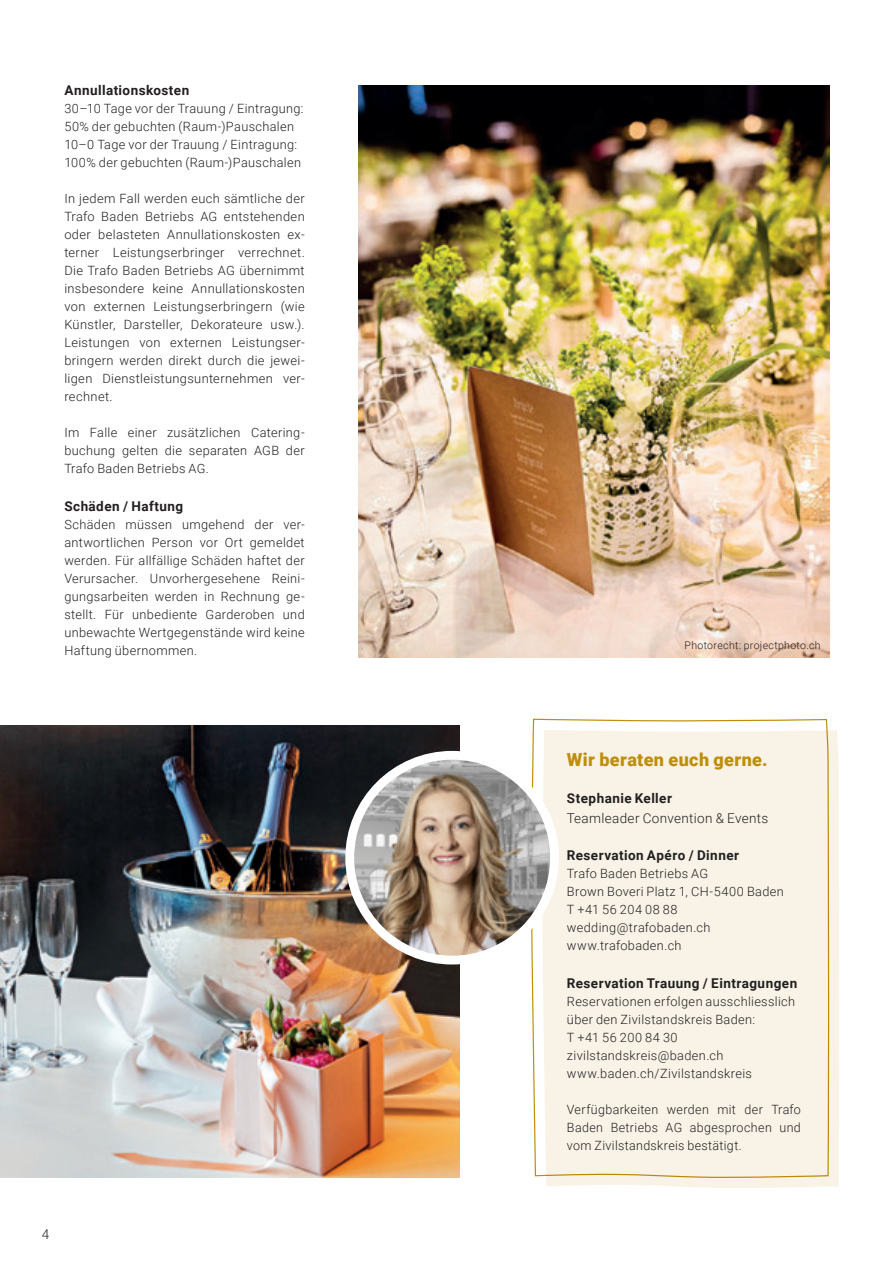
<style>
.page{position:relative;width:893px;height:1263px;background:#fff}
.page>*{position:absolute;margin:0;border:0;box-sizing:border-box;transform-origin:0 0}
.t1{font:900 18px "Roboto";letter-spacing:.02em;color:#bf8e09}
.t2{font:700 13.5px "Roboto";letter-spacing:.035em;color:#231f20}
.t3{font:300 13.5px "Roboto";letter-spacing:.025em;color:#231f20}
.t4{font:300 12.75px/18px "Roboto";letter-spacing:.03em;color:#231f20;text-align:justify}
.t5{font:300 10.5px "Roboto";letter-spacing:.035em;color:#231f20}
</style>
<div class="page">
<svg style="left:546px;top:730px;width:293px;height:458px;background:#f8f3e7"></svg>
<img style="left:0;top:725px;width:459px;height:453px">
<img style="left:359px;top:85px;width:470px;height:572px">
<svg style="left:531px;top:718px;width:299px;height:460px;background:#f7f2e4"></svg>
<div style="left:345px;top:751px;width:214px;height:213px;background:#fff;border-radius:50%"></div>
<img style="left:354px;top:760px;width:196px;height:196px;border-radius:98px">
<p class="t2" style="left:64px;top:81px;width:126px">Annullationskosten</p>
<p class="t4" style="left:64px;top:99px;width:241px;text-align:left">30–10 Tage vor der Trauung / Eintragung:<br>50% der gebuchten (Raum-)Pauschalen 10–0 Tage vor der Trauung / Eintragung:<br>100% der gebuchten (Raum-)Pauschalen</p>
<p class="t4" style="left:64px;top:189px;width:242px">In jedem Fall werden euch sämtliche der Trafo Baden Betriebs AG entstehenden oder belasteten Annullationskosten ex&shy;terner Leistungserbringer verrechnet.<br>Die Trafo Baden Betriebs AG übernimmt insbesondere keine Annullationskosten von externen Leistungserbringern (wie Künstler, Darsteller, Dekorateure usw.).<br>Leistungen von externen Leistungser&shy;bringern werden direkt durch die jewei&shy;ligen Dienstleistungsunternehmen ver&shy;rechnet.</p>
<p class="t4" style="left:64px;top:423px;width:242px">Im Falle einer zusätzlichen Catering&shy;buchung gelten die separaten AGB der Trafo Baden Betriebs AG.</p>
<p class="t2" style="left:64px;top:496px;width:120px">Schäden / Haftung</p>
<p class="t4" style="left:64px;top:515px;width:242px">Schäden müssen umgehend der ver&shy;antwortlichen Person vor Ort gemeldet werden. Für allfällige Schäden haftet der Verursacher. Unvorhergesehene Reini&shy;gungsarbeiten werden in Rechnung ge&shy;stellt. Für unbediente Garderoben und unbewachte Wertgegenstände wird keine Haftung übernommen.</p>
<p class="t3" style="left:42px;top:1224px;width:9px">4</p>
<p class="t5" style="left:685px;top:637px;width:138px">Photorecht: projectphoto.ch</p>
<h1 class="t1" style="left:567px;top:747px;width:202px">Wir beraten euch gerne.</h1>
<p class="t2" style="left:567px;top:789px;width:107px">Stephanie Keller</p>
<p class="t3" style="left:567px;top:808px;width:203px">Teamleader Convention &amp; Events</p>
<p class="t2" style="left:567px;top:846px;width:174px">Reservation Apéro / Dinner</p>
<p class="t4" style="left:567px;top:864px;width:218px;text-align:left">Trafo Baden Betriebs AG<br>Brown Boveri Platz 1, CH-5400 Baden<br>T +41 56 204 08 88 wedding@trafobaden.ch www.trafobaden.ch</p>
<p class="t2" style="left:567px;top:973px;width:232px">Reservation Trauung / Eintragungen</p>
<p class="t4" style="left:567px;top:992px;width:230px;text-align:left">Reservationen erfolgen ausschliesslich über den Zivilstandskreis Baden:<br>T +41 56 200 84 30 zivilstandskreis@baden.ch www.baden.ch/Zivilstandskreis</p>
<p class="t4" style="left:567px;top:1100px;width:235px">Verfügbarkeiten werden mit der Trafo Baden Betriebs AG abgesprochen und vom Zivilstandskreis bestätigt.</p>
</div>
